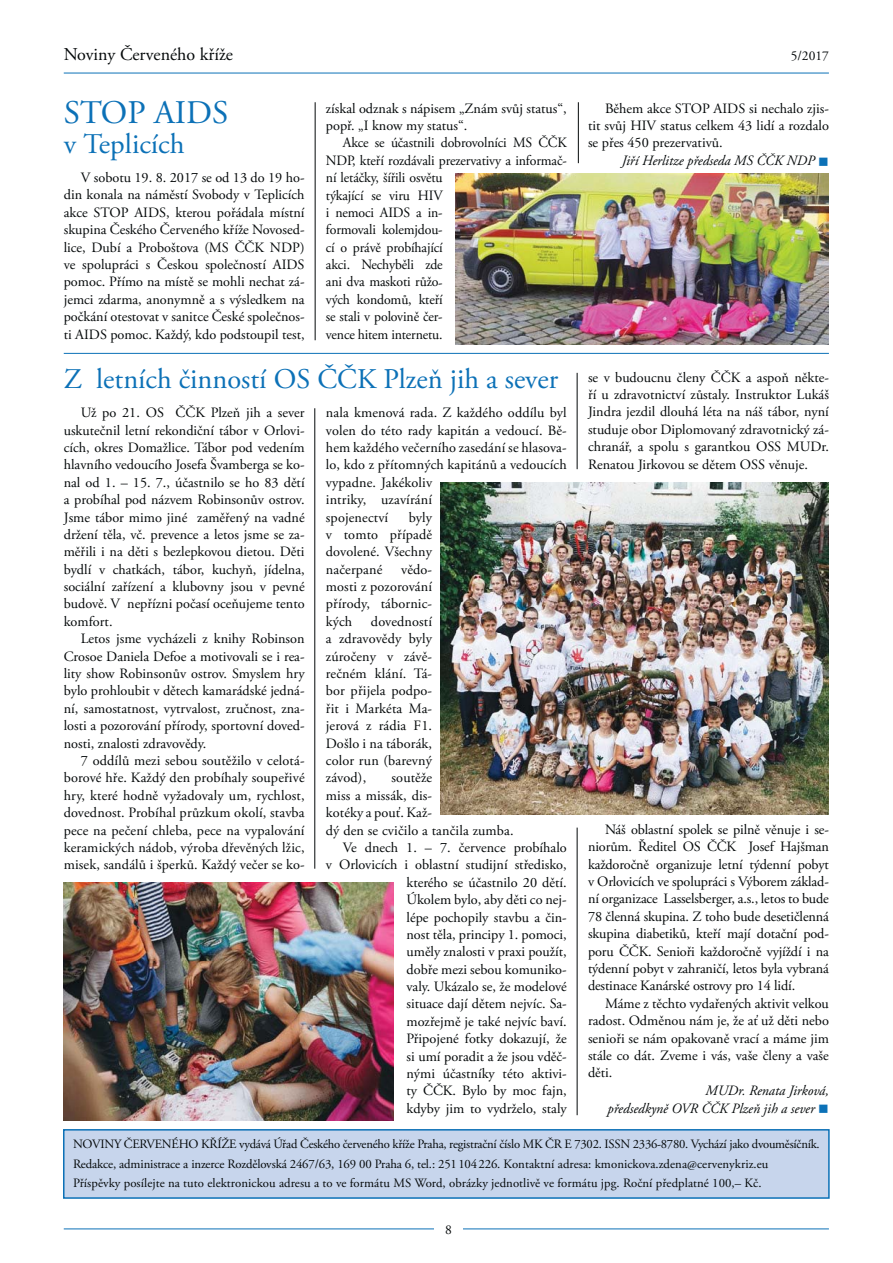
<style>
.page{position:relative;width:893px;height:1263px;background:#fff}
.page>*{position:absolute;margin:0;border:0;box-sizing:border-box;transform-origin:0 0}
.t1{font:33px "Adobe Garamond Pro";color:#0c71b7}
.t2{font:28.5px "Adobe Garamond Pro";color:#0c71b7}
.t3{font:18px "Adobe Garamond Pro";color:#040809}
.t4{font:14.25px/17.4px "Adobe Garamond Pro";color:#040809;text-align:justify}
.t5{font:italic 14.25px/18px "Adobe Garamond Pro";color:#040809}
.t6{font:13.5px "Adobe Garamond Pro";color:#040809}
.t7{font:12.75px/19.5px "Adobe Garamond Pro";letter-spacing:-.01em;color:#040809}
</style>
<div class="page">
<hr style="left:64px;top:73px;width:765px;height:1px;background:#0c71b7">
<hr style="left:64px;top:1229px;width:765px;height:1px;background:#0c71b7">
<div style="left:434px;top:1216px;width:28px;height:26px;background:#fff"></div>
<div style="left:64px;top:1130px;width:765px;height:68px;background:#c7d5ec"></div>
<div style="left:63px;top:1129px;width:767px;height:70px;border:2px solid #0c71b7"></div>
<img style="left:455px;top:173px;width:374px;height:172px">
<hr style="left:64px;top:353px;width:765px;height:1px;background:#0c71b7">
<img style="left:441px;top:482px;width:388px;height:333px">
<img style="left:64px;top:882px;width:330px;height:239px">
<hr style="left:315px;top:102px;width:1px;height:238px;background:#040809">
<hr style="left:578px;top:102px;width:1px;height:61px;background:#040809">
<hr style="left:314px;top:408px;width:1px;height:461px;background:#040809">
<hr style="left:577px;top:373px;width:1px;height:96px;background:#040809">
<hr style="left:577px;top:828px;width:1px;height:287px;background:#040809">
<p class="t3" style="left:64px;top:47px;width:171px">Noviny Červeného kříže</p>
<p class="t6" style="left:791px;top:50px;width:40px">5/2017</p>
<h1 class="t1" style="left:64px;top:99px;width:166px">STOP AIDS</h1>
<h2 class="t2" style="left:64px;top:133px;width:122px">v Teplicích</h2>
<p class="t4" style="left:64px;top:170px;width:242px;text-indent:17px">V sobotu 19. 8. 2017 se od 13 do 19 ho&shy;din konala na náměstí Svobody v Teplicích akce STOP AIDS, kterou pořádala místní skupina Českého Červeného kříže Novosed&shy;lice, Dubí a Proboštova (MS ČČK NDP) ve spolupráci s Českou společností AIDS pomoc. Přímo na místě se mohli nechat zá&shy;jemci zdarma, anonymně a s výsledkem na počkání otestovat v sanitce České společnos&shy;ti AIDS pomoc. Každý, kdo podstoupil test,</p>
<p class="t4" style="left:326px;top:101px;width:242px">získal odznak s nápisem „Znám svůj status“, popř. „I know my status“.</p>
<p class="t4" style="left:326px;top:135px;width:242px;text-align:left;text-indent:17px">Akce se účastnili dobrovolníci MS ČČK<br>NDP, kteří rozdávali prezervativy a informač&shy;ní letáčky, šířili osvětu<br>týkající se viru HIV<br>i nemoci AIDS a in-<br>formovali kolemjdou-<br>cí o právě probíhající<br>akci. Nechyběli zde<br>ani dva maskoti růžo-<br>vých kondomů, kteří<br>se stali v polovině čer-<br>vence hitem internetu.</p>
<h2 class="t2" style="left:64px;top:367px;width:496px">Z letních činností OS ČČK Plzeň jih a sever</h2>
<p class="t4" style="left:64px;top:405px;width:242px;text-indent:17px">Už po 21. OS ČČK Plzeň jih a sever uskutečnil letní rekondiční tábor v Orlovi&shy;cích, okres Domažlice. Tábor pod vedením hlavního vedoucího Josefa Švamberga se ko&shy;nal od 1. – 15. 7., účastnilo se ho 83 dětí a probíhal pod názvem Robinsonův ostrov.<br>Jsme tábor mimo jiné zaměřený na vadné držení těla, vč. prevence a letos jsme se za&shy;měřili i na děti s bezlepkovou dietou. Děti bydlí v chatkách, tábor, kuchyň, jídelna, sociální zařízení a klubovny jsou v pevné budově. V nepřízni počasí oceňujeme tento komfort.</p>
<p class="t4" style="left:64px;top:631px;width:242px;text-indent:17px">Letos jsme vycházeli z knihy Robinson Crosoe Daniela Defoe a motivovali se i rea&shy;lity show Robinsonův ostrov. Smyslem hry bylo prohloubit v dětech kamarádské jedná&shy;ní, samostatnost, vytrvalost, zručnost, zna&shy;losti a pozorování přírody, sportovní doved&shy;nosti, znalosti zdravovědy.</p>
<p class="t4" style="left:64px;top:753px;width:242px;text-indent:17px">7 oddílů mezi sebou soutěžilo v celotá&shy;borové hře. Každý den probíhaly soupeřivé hry, které hodně vyžadovaly um, rychlost, dovednost. Probíhal průzkum okolí, stavba pece na pečení chleba, pece na vypalování keramických nádob, výroba dřevěných lžic, misek, sandálů i šperků. Každý večer se ko-</p>
<p class="t4" style="left:326px;top:405px;width:242px;text-align:left">nala kmenová rada. Z každého oddílu byl volen do této rady kapitán a vedoucí. Bě&shy;hem každého večerního zasedání se hlasova&shy;lo, kdo z přítomných kapitánů a vedoucích vypadne. Jakékoliv<br>intriky, uzavírání<br>spojenectví</p>
<p class="t4" style="left:326px;top:509px;width:108px;text-indent:83px">byly v tomto případě dovolené. Všechny načerpané</p>
<p class="t4" style="left:326px;top:562px;width:108px;text-indent:75px">vědo&shy;mosti z pozorování přírody, tábornic&shy;kých</p>
<p class="t4" style="left:326px;top:614px;width:108px;text-indent:45px">dovedností a zdravovědy byly zúročeny v závě&shy;rečném klání. Tá&shy;bor přijela podpo&shy;řit i Markéta Ma&shy;jerová z rádia F1.<br>Došlo i na táborák, color run (barevný závod),</p>
<p class="t4" style="left:391px;top:770px;width:42px">soutěže</p>
<p class="t4" style="left:326px;top:788px;width:108px">miss a missák, dis-</p>
<p class="t4" style="left:326px;top:805px;width:108px">kotéky a pouť. Kaž-</p>
<p class="t4" style="left:326px;top:822px;width:189px">dý den se cvičilo a tančila zumba.</p>
<p class="t4" style="left:343px;top:840px;width:225px">Ve dnech 1. – 7. července probíhalo</p>
<p class="t4" style="left:326px;top:857px;width:242px">v Orlovicích i oblastní studijní středisko,</p>
<p class="t4" style="left:406px;top:875px;width:162px">kterého se účastnilo 20 dětí.</p>
<p class="t4" style="left:406px;top:892px;width:162px">Úkolem bylo, aby děti co nej-</p>
<p class="t4" style="left:406px;top:909px;width:162px">lépe pochopily stavbu a čin-</p>
<p class="t4" style="left:406px;top:927px;width:162px">nost těla, principy 1. pomoci,</p>
<p class="t4" style="left:406px;top:944px;width:162px">uměly znalosti v praxi použít,</p>
<p class="t4" style="left:406px;top:962px;width:162px">dobře mezi sebou komuniko-</p>
<p class="t4" style="left:406px;top:979px;width:162px">valy. Ukázalo se, že modelové</p>
<p class="t4" style="left:406px;top:996px;width:162px">situace dají dětem nejvíc. Sa-</p>
<p class="t4" style="left:406px;top:1014px;width:162px">mozřejmě je také nejvíc baví.</p>
<p class="t4" style="left:406px;top:1031px;width:162px">Připojené fotky dokazují, že</p>
<p class="t4" style="left:406px;top:1049px;width:162px">si umí poradit a že jsou vděč-</p>
<p class="t4" style="left:406px;top:1066px;width:162px">nými účastníky této aktivi-</p>
<p class="t4" style="left:406px;top:1083px;width:162px">ty ČČK. Bylo by moc fajn,</p>
<p class="t4" style="left:406px;top:1101px;width:162px">kdyby jim to vydrželo, staly</p>
<p class="t4" style="left:588px;top:101px;width:242px;text-indent:17px">Během akce STOP AIDS si nechalo zjis&shy;tit svůj HIV status celkem 43 lidí a rozdalo se přes 450 prezervativů.</p>
<p class="t5" style="left:622px;top:153px;width:195px">Jiří Herlitze předseda MS ČČK NDP</p>
<p class="t4" style="left:588px;top:370px;width:242px">se v budoucnu členy ČČK a aspoň někte&shy;ří u zdravotnictví zůstaly. Instruktor Lukáš Jindra jezdil dlouhá léta na náš tábor, nyní studuje obor Diplomovaný zdravotnický zá&shy;chranář, a spolu s garantkou OSS MUDr.<br>Renatou Jirkovou se dětem OSS věnuje.</p>
<p class="t4" style="left:588px;top:822px;width:242px;text-indent:17px">Náš oblastní spolek se pilně věnuje i se&shy;niorům. Ředitel OS ČČK Josef Hajšman každoročně organizuje letní týdenní pobyt v Orlovicích ve spolupráci s Výborem základ&shy;ní organizace Lasselsberger, a.s., letos to bude 78 členná skupina. Z toho bude desetičlenná skupina diabetiků, kteří mají dotační pod&shy;poru ČČK. Senioři každoročně vyjíždí i na týdenní pobyt v zahraničí, letos byla vybraná destinace Kanárské ostrovy pro 14 lidí.</p>
<p class="t4" style="left:588px;top:996px;width:242px;text-indent:17px">Máme z těchto vydařených aktivit velkou radost. Odměnou nám je, že ať už děti nebo senioři se nám opakovaně vrací a máme jim stále co dát. Zveme i vás, vaše členy a vaše děti.</p>
<p class="t5" style="left:607px;top:1082px;width:223px;text-indent:98px">MUDr. Renata Jirková, předsedkyně OVR ČČK Plzeň jih a sever</p>
<p class="t7" style="left:73px;top:1136px;width:748px">NOVINY ČERVENÉHO KŘÍŽE vydává Úřad Českého červeného kříže Praha, registrační číslo MK ČR E 7302. ISSN 2336-8780. Vychází jako dvouměsíčník.<br>Redakce, administrace a inzerce Rozdělovská 2467/63, 169 00 Praha 6, tel.: 251 104 226. Kontaktní adresa: kmonickova.zdena@cervenykriz.eu<br>Příspěvky posílejte na tuto elektronickou adresu a to ve formátu MS Word, obrázky jednotlivě ve formátu jpg. Roční předplatné 100,– Kč.</p>
<p class="t6" style="left:445px;top:1224px;width:8px">8</p>
</div>
